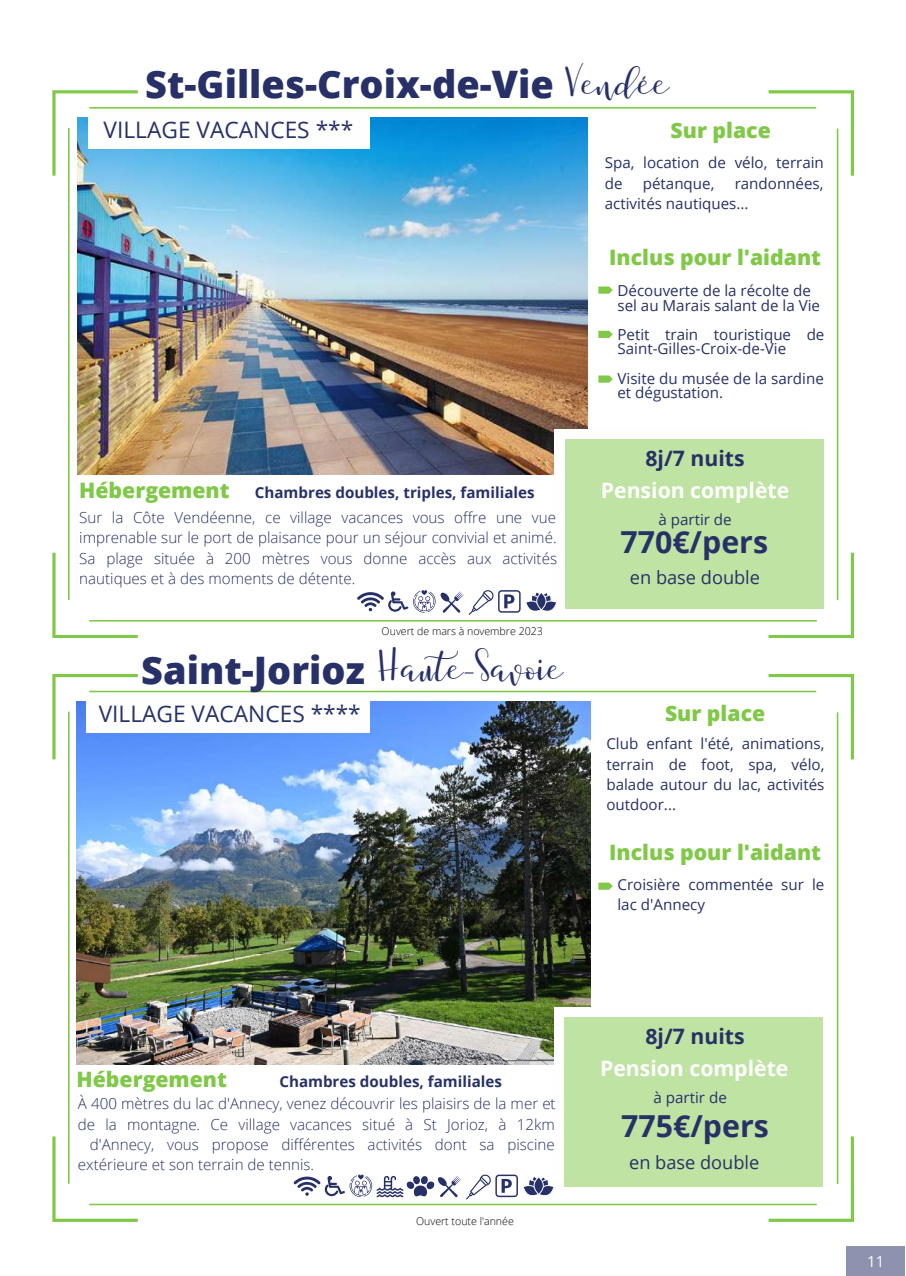
<style>
.page{position:relative;width:906px;height:1276px;background:#fff}
.page>*{position:absolute;margin:0;border:0;box-sizing:border-box;transform-origin:0 0}
.t1{font:800 37.95px "Open Sans";color:#273167}
.t2{font:700 30.3px "Open Sans";color:#273167}
.t3{font:22.8px "Open Sans";color:#273167}
.t4{font:800 21.15px "Open Sans";color:#80c847}
.t5{font:700 21.15px "Open Sans";color:#fff}
.t6{font:700 21.15px "Open Sans";color:#273167}
.t7{font:18.15px "Open Sans";color:#273167}
.t8{font:300 15.15px/20.4px "Open Sans";color:#273167;text-align:justify}
.t9{font:15.15px/20.2px "Open Sans";color:#273167}
.t10{font:700 15.15px "Open Sans";color:#273167}
.t11{font:15.15px "Open Sans";color:#fff}
.t12{font:300 10.65px "Open Sans";color:#000}
.s1{font-weight:800;font-size:21.15px;color:#80c847}
</style>
<div class="page">
<img style="left:52px;top:90px;width:802px;height:548px">
<svg style="left:52px;top:674px;width:802px;height:547px"></svg>
<div style="left:554px;top:429px;width:258px;height:169px;background:#fefefe"></div>
<div style="left:565px;top:440px;width:258px;height:168px;background:#bfe3a3"></div>
<div style="left:88px;top:110px;width:281px;height:38px;background:#fefefe"></div>
<img style="left:77px;top:701px;width:513px;height:363px">
<div style="left:87px;top:694px;width:282px;height:38px;background:#fefefe"></div>
<div style="left:554px;top:1007px;width:258px;height:168px;background:#fefefe"></div>
<div style="left:564px;top:1017px;width:258px;height:169px;background:#bfe3a3"></div>
<svg style="left:293px;top:1174px;width:261px;height:25px"></svg>
<svg style="left:469px;top:590px;width:88px;height:25px"></svg>
<svg style="left:537px;top:592px;width:9px;height:18px"></svg>
<div style="left:536px;top:592px;width:10px;height:18px;border:1px solid #fff;border-radius:50%"></div>
<svg style="left:357px;top:590px;width:106px;height:23px"></svg>
<svg style="left:598px;top:286px;width:15px;height:8px"></svg>
<svg style="left:598px;top:331px;width:15px;height:7px"></svg>
<svg style="left:598px;top:375px;width:15px;height:8px"></svg>
<svg style="left:598px;top:882px;width:15px;height:8px"></svg>
<div style="left:846px;top:1245px;width:58px;height:31px;background:#8d92af"></div>
<h1 class="t1" style="left:145px;top:57px;width:525px">St-Gilles-Croix-de-Vie <sup>Vendée</sup></h1>
<h3 class="t3" style="left:104px;top:114px;width:251px">VILLAGE VACANCES ***</h3>
<h3 class="t4" style="left:670px;top:115px;width:102px">Sur place</h3>
<p class="t9" style="left:605px;top:152px;width:221px">Spa, location de vélo, terrain de</p>
<p class="t9" style="left:605px;top:173px;width:220px;text-indent:130px">randonnées, activités nautiques...</p>
<h3 class="t4" style="left:609px;top:242px;width:213px">Inclus pour l'aidant</h3>
<p class="t9" style="left:617px;top:283px;width:204px;line-height:14.7px">Découverte de la récolte de sel au Marais salant de la Vie</p>
<p class="t9" style="left:617px;top:326px;width:208px;line-height:14.7px">Petit train touristique de<br>Saint-Gilles-Croix-de-Vie</p>
<p class="t9" style="left:617px;top:370px;width:208px;line-height:14.7px">Visite du musée de la sardine et dégustation.</p>
<p class="t9" style="left:643px;top:173px;width:73px">pétanque,</p>
<p class="t10" style="left:79px;top:482px;width:457px"><span class="s1">Hébergement</span> Chambres doubles, triples, familiales</p>
<p class="t8" style="left:79px;top:507px;width:479px">Sur la Côte Vendéenne, ce village vacances vous offre une vue imprenable sur le port de plaisance pour un séjour convivial et animé.<br>Sa plage située à 200 mètres vous donne accès aux activités nautiques et à des moments de détente.</p>
<p class="t12" style="left:381px;top:623px;width:163px">Ouvert de mars à novembre 2023</p>
<h1 class="t1" style="left:141px;top:644px;width:424px">Saint-Jorioz <sup>Haute-Savoie</sup></h1>
<h3 class="t3" style="left:99px;top:697px;width:264px">VILLAGE VACANCES ****</h3>
<h3 class="t6" style="left:645px;top:443px;width:101px">8j/7 nuits</h3>
<h3 class="t5" style="left:601px;top:475px;width:190px">Pension complète</h3>
<p class="t9" style="left:658px;top:509px;width:75px">à partir de</p>
<h2 class="t2" style="left:620px;top:520px;width:149px">770€/pers</h2>
<p class="t7" style="left:630px;top:565px;width:132px">en base double</p>
<h3 class="t4" style="left:665px;top:698px;width:102px">Sur place</h3>
<p class="t9" style="left:606px;top:733px;width:220px;text-align:justify">Club enfant l'été, animations, terrain de foot, spa, vélo, balade autour du lac, activités outdoor...</p>
<h3 class="t4" style="left:609px;top:837px;width:213px">Inclus pour l'aidant</h3>
<p class="t9" style="left:617px;top:874px;width:208px">Croisière commentée sur le lac d'Annecy</p>
<h3 class="t4" style="left:77px;top:1064px;width:152px">Hébergement</h3>
<p class="t10" style="left:279px;top:1070px;width:224px">Chambres doubles, familiales</p>
<p class="t8" style="left:78px;top:1093px;width:479px">À 400 mètres du lac d'Annecy, venez découvrir les plaisirs de la mer et</p>
<p class="t8" style="left:78px;top:1113px;width:478px">de la montagne. Ce village vacances situé à St Jorioz, à 12km</p>
<p class="t8" style="left:90px;top:1134px;width:466px">d'Annecy, vous propose différentes activités dont sa piscine</p>
<p class="t8" style="left:78px;top:1154px;width:238px">extérieure et son terrain de tennis.</p>
<p class="t12" style="left:416px;top:1213px;width:99px">Ouvert toute l'année</p>
<h3 class="t6" style="left:645px;top:1021px;width:101px">8j/7 nuits</h3>
<h3 class="t5" style="left:600px;top:1053px;width:190px">Pension complète</h3>
<p class="t9" style="left:653px;top:1087px;width:75px">à partir de</p>
<h2 class="t2" style="left:621px;top:1105px;width:149px">775€/pers</h2>
<p class="t7" style="left:629px;top:1149px;width:132px">en base double</p>
<p class="t11" style="left:867px;top:1251px;width:19px">11</p>
</div>
